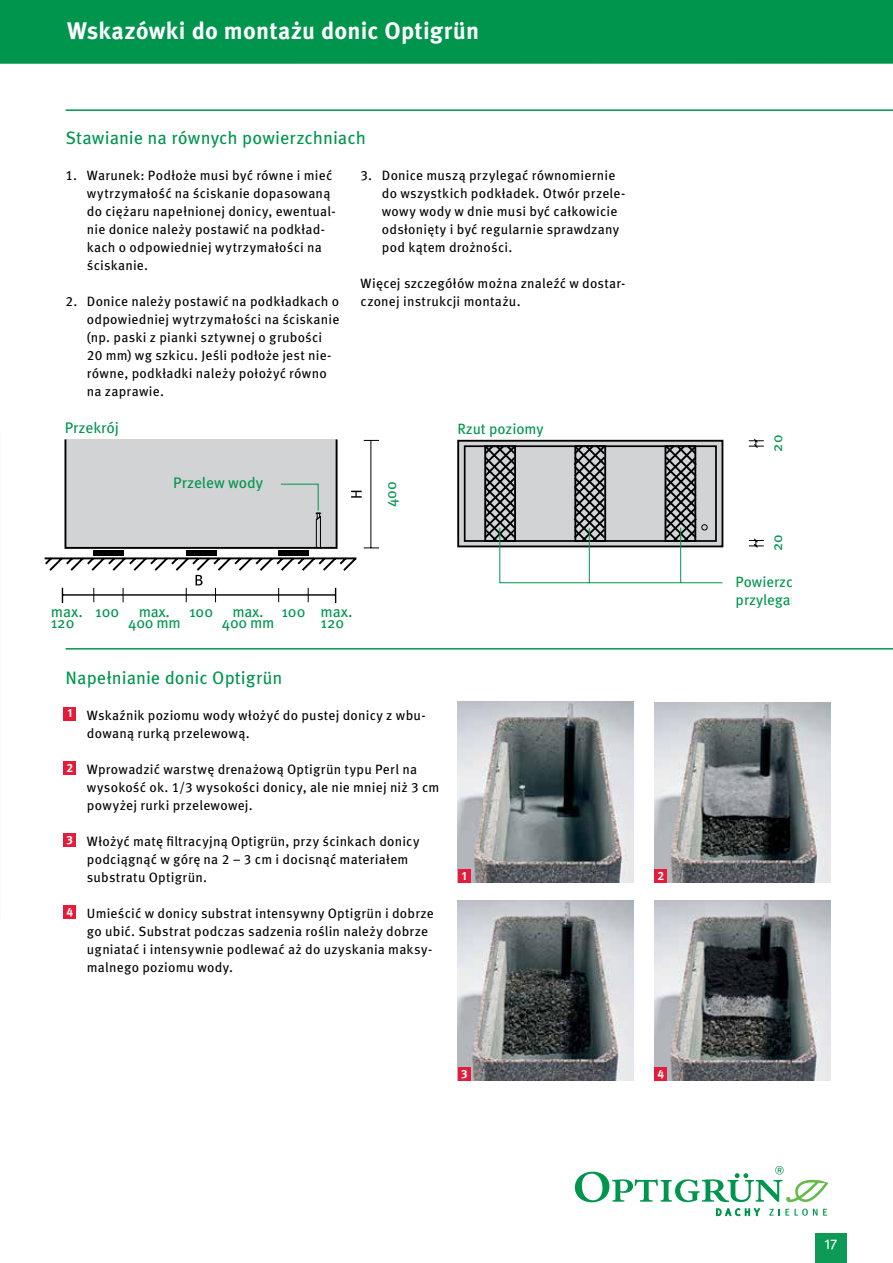
<style>
.page{position:relative;width:893px;height:1263px;background:#fff}
.page>*{position:absolute;margin:0;border:0;box-sizing:border-box;transform-origin:0 0}
.t1{font:700 24px "Meta Pro";letter-spacing:.005em;color:#fff}
.t2{font:18px "Meta Pro";color:#00954d}
.t3{font:15.3px/10.6px "Meta Pro";color:#00954d}
.t4{font:15.3px/10.6px "Meta Pro";letter-spacing:-.02em;color:#00954d}
.t5{font:14.85px/17.9px "Meta Pro";color:#00954d}
.t6{font:14.25px "Meta Pro";color:#fff}
.t7{font:13.5px/18px "Meta Pro";letter-spacing:.015em;color:#000}
.t8{font:700 12px "Meta Pro";color:#fff}
</style>
<div class="page">
<div style="left:0;top:0;width:893px;height:64px;background:#00954d"></div>
<div style="left:815px;top:1233px;width:32px;height:30px;background:#0d9a56"></div>
<hr style="left:66px;top:109px;width:827px;height:2px;background:#00954d">
<svg style="left:458px;top:441px;width:264px;height:105px;background:#bbbdbe"></svg>
<div style="left:457px;top:440px;width:266px;height:107px;border:2px solid #000"></div>
<svg style="left:748px;top:438px;width:16px;height:110px"></svg>
<svg style="left:482px;top:443px;width:241px;height:141px"></svg>
<img style="left:655px;top:900px;width:175px;height:180px">
<img style="left:458px;top:900px;width:175px;height:180px">
<img style="left:458px;top:702px;width:175px;height:180px">
<img style="left:655px;top:702px;width:175px;height:180px">
<hr style="left:66px;top:648px;width:827px;height:2px;background:#00954d">
<div style="left:458px;top:869px;width:13px;height:13px;background:#e31c3b"></div>
<div style="left:655px;top:869px;width:12px;height:13px;background:#e31c3b"></div>
<div style="left:458px;top:1067px;width:13px;height:13px;background:#e31c3b"></div>
<div style="left:655px;top:1067px;width:12px;height:13px;background:#e31c3b"></div>
<svg style="left:364px;top:440px;width:15px;height:1px"></svg>
<svg style="left:364px;top:547px;width:15px;height:1px"></svg>
<hr style="left:370px;top:440px;width:1px;height:108px;background:#000">
<svg style="left:351px;top:491px;width:11px;height:7px"></svg>
<div style="left:65px;top:439px;width:272px;height:109px;background:#d1d3d4"></div>
<div style="left:64px;top:438px;width:274px;height:111px;border:2px solid #000"></div>
<div style="left:93px;top:550px;width:31px;height:6px;background:#000"></div>
<div style="left:186px;top:550px;width:30px;height:6px;background:#000"></div>
<div style="left:278px;top:550px;width:31px;height:6px;background:#000"></div>
<svg style="left:45px;top:557px;width:312px;height:46px"></svg>
<svg style="left:280px;top:483px;width:42px;height:66px"></svg>
<div style="left:64px;top:707px;width:12px;height:13px;background:#e31c3b"></div>
<div style="left:64px;top:761px;width:12px;height:13px;background:#e31c3b"></div>
<div style="left:64px;top:833px;width:12px;height:13px;background:#e31c3b"></div>
<div style="left:64px;top:905px;width:12px;height:13px;background:#e31c3b"></div>
<svg style="left:575px;top:1166px;width:253px;height:50px"></svg>
<h1 class="t1" style="left:67px;top:16px;width:414px">Wskazówki do montażu donic Optigrün</h1>
<h2 class="t2" style="left:66px;top:127px;width:302px">Stawianie na równych powierzchniach</h2>
<p class="t7" style="left:382px;top:166px;width:245px;text-indent:-21px">3. Donice muszą przylegać równomiernie do wszystkich podkładek. Otwór przele&shy;wowy wody w dnie musi być całkowicie odsłonięty i być regularnie sprawdzany pod kątem drożności.</p>
<p class="t7" style="left:361px;top:274px;width:266px">Więcej szczegółów można znaleźć w dostar&shy;czonej instrukcji montażu.</p>
<p class="t7" style="left:87px;top:166px;width:250px;text-indent:-21px">1. Warunek: Podłoże musi być równe i mieć wytrzymałość na ściskanie dopasowaną do ciężaru napełnionej donicy, ewentual&shy;nie donice należy postawić na podkład&shy;kach o odpowiedniej wytrzymałości na ściskanie.</p>
<p class="t7" style="left:87px;top:292px;width:254px;text-indent:-21px">2. Donice należy postawić na podkładkach o odpowiedniej wytrzymałości na ściskanie (np. paski z pianki sztywnej o grubości 20 mm) wg szkicu. Jeśli podłoże jest nie&shy;równe, podkładki należy położyć równo na zaprawie.</p>
<p class="t3" style="left:65px;top:423px;width:56px">Przekrój</p>
<p class="t3" style="left:173px;top:478px;width:91px">Przelew wody</p>
<p class="t3" style="left:386px;top:507px;width:28px;rotate:-90deg">400</p>
<p class="t5" style="left:457px;top:420px;width:88px">Rzut poziomy</p>
<p class="t3" style="left:51px;top:607px;width:34px">max.<br>120</p>
<p class="t3" style="left:95px;top:607px;width:26px">100</p>
<p class="t3" style="left:189px;top:607px;width:26px">100</p>
<p class="t4" style="left:222px;top:607px;width:85px;text-indent:11px">max. 100<br>400 mm</p>
<p class="t3" style="left:128px;top:607px;width:54px;text-align:center">max.<br>400 mm</p>
<p class="t3" style="left:320px;top:607px;width:34px">max.<br>120</p>
<h2 class="t2" style="left:66px;top:667px;width:218px">Napełnianie donic Optigrün</h2>
<p class="t8" style="left:67px;top:706px;width:7px">1</p>
<p class="t7" style="left:87px;top:706px;width:340px">Wskaźnik poziomu wody włożyć do pustej donicy z wbu&shy;dowaną rurką przelewową.</p>
<p class="t7" style="left:87px;top:760px;width:354px;text-indent:-20px"><sup>2</sup> Wprowadzić warstwę drenażową Optigrün typu Perl na wysokość ok. 1/3 wysokości donicy, ale nie mniej niż 3 cm powyżej rurki przelewowej.</p>
<p class="t7" style="left:87px;top:832px;width:334px">Włożyć matę filtracyjną Optigrün, przy ścinkach donicy podciągnąć w górę na 2 – 3 cm i docisnąć materiałem substratu Optigrün.</p>
<p class="t8" style="left:67px;top:832px;width:8px">3</p>
<p class="t8" style="left:66px;top:904px;width:8px">4</p>
<p class="t7" style="left:87px;top:904px;width:349px">Umieścić w donicy substrat intensywny Optigrün i dobrze go ubić. Substrat podczas sadzenia roślin należy dobrze ugniatać i intensywnie podlewać aż do uzyskania maksy&shy;malnego poziomu wody.</p>
<p class="t8" style="left:462px;top:868px;width:7px">1</p>
<p class="t8" style="left:657px;top:868px;width:8px">2</p>
<p class="t8" style="left:461px;top:1066px;width:8px">3</p>
<p class="t8" style="left:657px;top:1066px;width:8px">4</p>
<p class="t5" style="left:768px;top:451px;width:18px;rotate:-90deg">20</p>
<p class="t5" style="left:768px;top:551px;width:18px;rotate:-90deg">20</p>
<p class="t5" style="left:736px;top:573px;width:87px">Powierzchnie przylegania</p>
<p class="t6" style="left:825px;top:1235px;width:14px">17</p>
</div>
